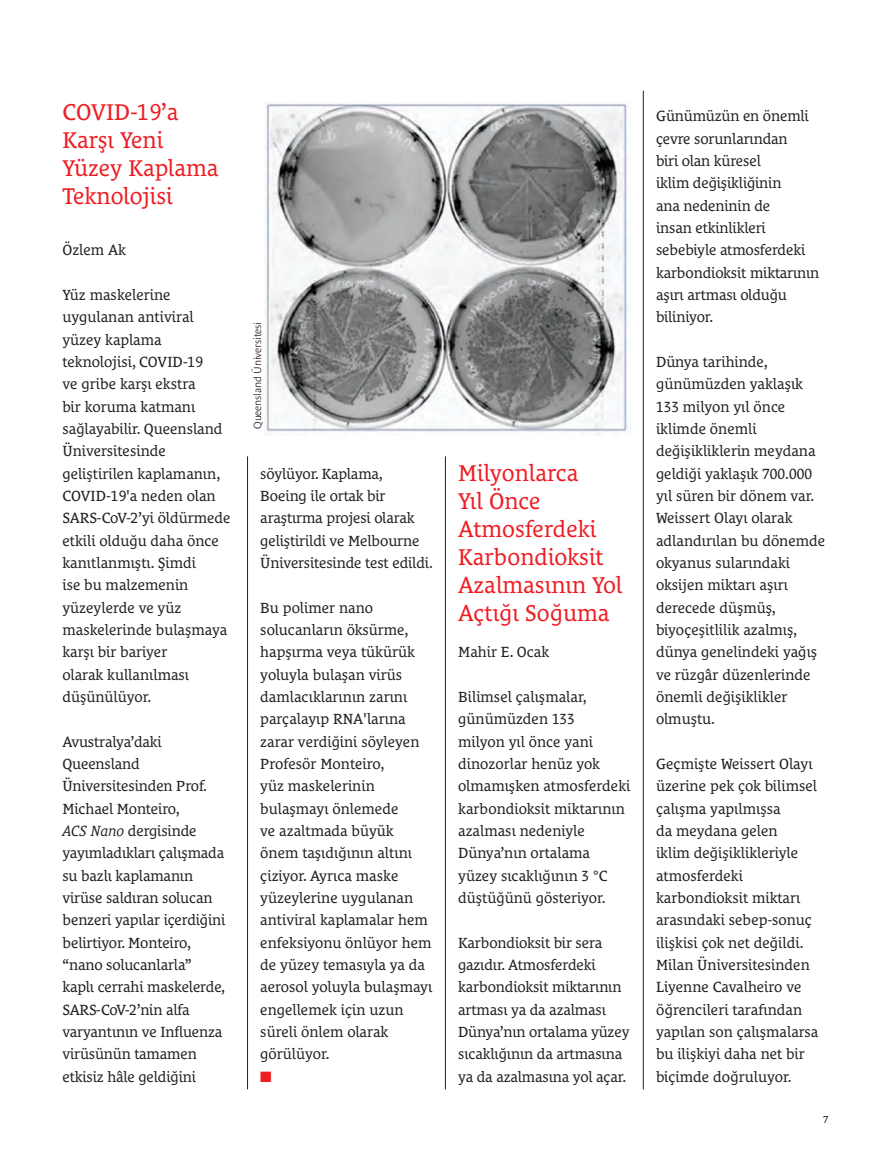
<style>
.page{position:relative;width:890px;height:1168px;background:#fff}
.page>*{position:absolute;margin:0;border:0;box-sizing:border-box;transform-origin:0 0}
.t1{font:23.25px/27.9px "Le Monde Courrier Pro";color:#ee1d23}
.t2{font:15px/22.4px "Le Monde Courrier Pro";color:#231f20}
.t3{font:15px "Zapf Dingbats ITC";color:#ee1d23}
.t4{font:300 10.5px "Le Monde Sans Pro";letter-spacing:-.02em;color:#231f20}
.t5{font:10.35px "Le Monde Courrier Pro";color:#231f20}
.s1{font-style:italic}
</style>
<div class="page">
<hr style="left:445px;top:456px;width:1px;height:632px;background:#231f20">
<hr style="left:247px;top:456px;width:1px;height:632px;background:#231f20">
<hr style="left:643px;top:91px;width:1px;height:997px;background:#231f20">
<img style="left:264px;top:101px;width:364px;height:334px">
<h1 class="t1" style="left:62px;top:95px;width:158px">COVID-19’a<br>Karşı Yeni<br>Yüzey Kaplama<br>Teknolojisi</h1>
<p class="t2" style="left:62px;top:237px;width:65px">Özlem Ak</p>
<p class="t2" style="left:62px;top:282px;width:170px">Yüz maskelerine uygulanan antiviral yüzey kaplama teknolojisi, COVID-19<br>ve gribe karşı ekstra<br>bir koruma katmanı sağlayabilir. Queensland<br>Üniversitesinde geliştirilen kaplamanın,<br>COVID-19'a neden olan<br>SARS-CoV-2’yi öldürmede etkili olduğu daha önce kanıtlanmıştı. Şimdi<br>ise bu malzemenin yüzeylerde ve yüz maskelerinde bulaşmaya karşı bir bariyer<br>olarak kullanılması düşünülüyor.</p>
<p class="t2" style="left:62px;top:728px;width:164px">Avustralya’daki<br>Queensland<br>Üniversitesinden Prof.<br>Michael Monteiro,<br><span class="s1">ACS Nano</span> dergisinde yayımladıkları çalışmada su bazlı kaplamanın virüse saldıran solucan benzeri yapılar içerdiğini belirtiyor. Monteiro, “nano solucanlarla” kaplı cerrahi maskelerde,<br>SARS-CoV-2’nin alfa varyantının ve Influenza virüsünün tamamen etkisiz hâle geldiğini</p>
<p class="t4" style="left:249px;top:428px;width:108px;rotate:-90deg">Queensland Üniversitesi</p>
<p class="t2" style="left:260px;top:460px;width:174px">söylüyor. Kaplama,<br>Boeing ile ortak bir araştırma projesi olarak geliştirildi ve Melbourne<br>Üniversitesinde test edildi.</p>
<p class="t2" style="left:260px;top:594px;width:173px">Bu polimer nano solucanların öksürme, hapşırma veya tükürük yoluyla bulaşan virüs damlacıklarının zarını parçalayıp RNA'larına zarar verdiğini söyleyen<br>Profesör Monteiro,<br>yüz maskelerinin bulaşmayı önlemede<br>ve azaltmada büyük önem taşıdığının altını çiziyor. Ayrıca maske yüzeylerine uygulanan antiviral kaplamalar hem enfeksiyonu önlüyor hem de yüzey temasıyla ya da aerosol yoluyla bulaşmayı engellemek için uzun süreli önlem olarak görülüyor.</p>
<p class="t3" style="left:260px;top:1069px;width:13px">■</p>
<h1 class="t1" style="left:458px;top:456px;width:165px">Milyonlarca<br>Yıl Önce<br>Atmosferdeki<br>Karbondioksit<br>Azalmasının Yol<br>Açtığı Soğuma</h1>
<p class="t2" style="left:458px;top:639px;width:92px">Mahir E. Ocak</p>
<p class="t2" style="left:458px;top:683px;width:174px">Bilimsel çalışmalar, günümüzden 133<br>milyon yıl önce yani dinozorlar henüz yok olmamışken atmosferdeki karbondioksit miktarının azalması nedeniyle<br>Dünya’nın ortalama yüzey sıcaklığının 3 °C düştüğünü gösteriyor.</p>
<p class="t2" style="left:458px;top:929px;width:173px">Karbondioksit bir sera gazıdır. Atmosferdeki karbondioksit miktarının artması ya da azalması<br>Dünya’nın ortalama yüzey sıcaklığının da artmasına ya da azalmasına yol açar.</p>
<p class="t2" style="left:656px;top:103px;width:165px">Günümüzün en önemli çevre sorunlarından<br>biri olan küresel<br>iklim değişikliğinin<br>ana nedeninin de<br>insan etkinlikleri sebebiyle atmosferdeki karbondioksit miktarının aşırı artması olduğu biliniyor.</p>
<p class="t2" style="left:656px;top:349px;width:171px">Dünya tarihinde, günümüzden yaklaşık<br>133 milyon yıl önce iklimde önemli değişikliklerin meydana geldiği yaklaşık 700.000 yıl süren bir dönem var.<br>Weissert Olayı olarak adlandırılan bu dönemde okyanus sularındaki oksijen miktarı aşırı derecede düşmüş, biyoçeşitlilik azalmış, dünya genelindeki yağış ve rüzgâr düzenlerinde önemli değişiklikler olmuştu.</p>
<p class="t2" style="left:656px;top:750px;width:164px">Geçmişte Weissert Olayı üzerine pek çok bilimsel çalışma yapılmışsa<br>da meydana gelen<br>iklim değişiklikleriyle atmosferdeki karbondioksit miktarı arasındaki sebep-sonuç ilişkisi çok net değildi.<br>Milan Üniversitesinden<br>Liyenne Cavalheiro ve öğrencileri tarafından yapılan son çalışmalarsa bu ilişkiyi daha net bir biçimde doğruluyor.</p>
<p class="t5" style="left:822px;top:1110px;width:7px">7</p>
</div>
